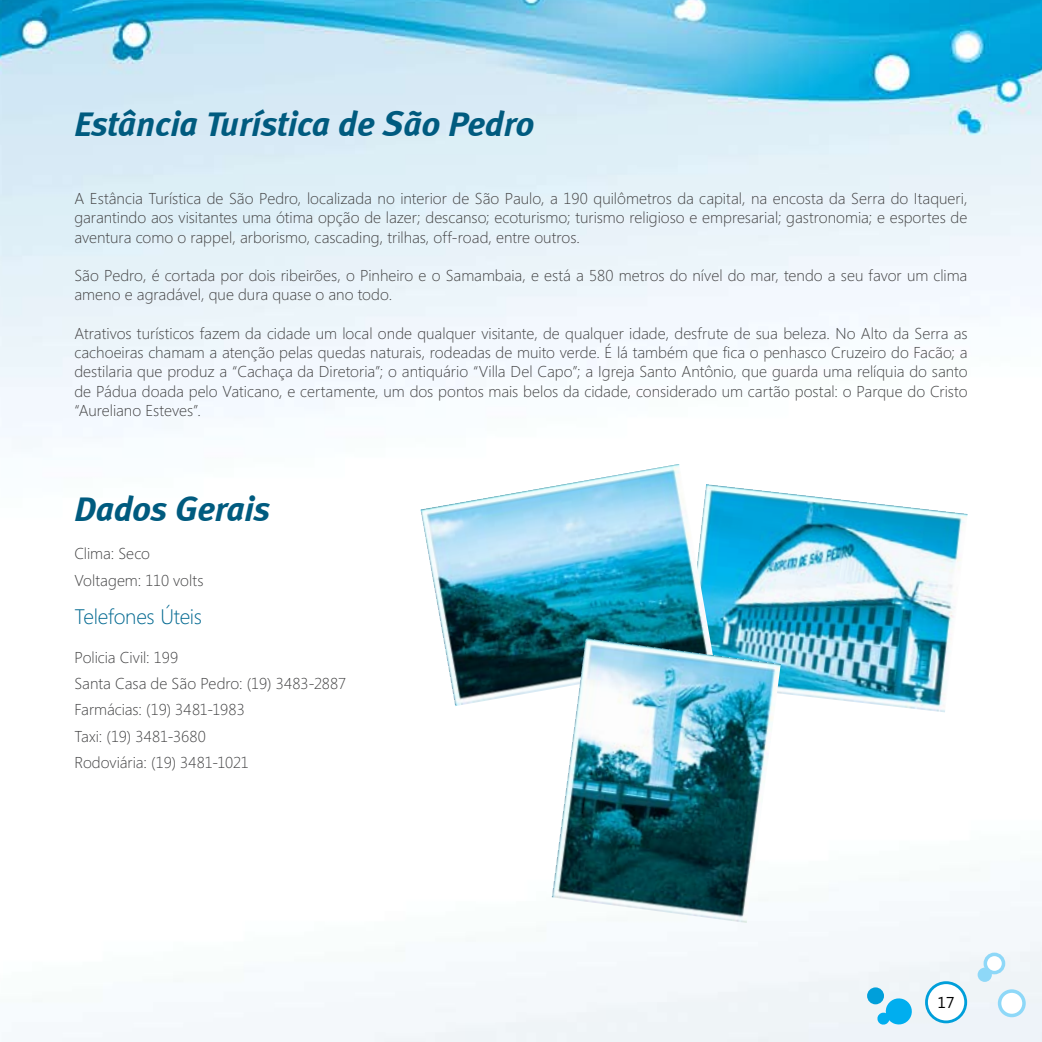
<style>
.page{position:relative;width:1042px;height:1042px;background:#fff}
.page>*{position:absolute;margin:0;border:0;box-sizing:border-box;transform-origin:0 0}
.t1{font:italic 35px "Meta Bold LF";color:#005b7f}
.t2{font:300 21px "Segoe";letter-spacing:-.015em;color:#006890}
.t3{font:300 15.75px/19.2px "Segoe";color:#414142}
.t4{font:15.75px "Segoe";color:#000}
</style>
<div class="page">
<img style="left:0;top:0;width:1042px;height:1042px">
<div style="left:999px;top:991px;width:25px;height:24px;background:#fff;border-radius:50%"></div>
<div style="left:998px;top:989px;width:27px;height:28px;border:4px solid #8ed8f8;border-radius:50%"></div>
<div style="left:985px;top:954px;width:18px;height:18px;background:#fff;border-radius:50%"></div>
<div style="left:983px;top:952px;width:22px;height:22px;border:4px solid #8ed8f8;border-radius:50%"></div>
<div style="left:977px;top:967px;width:15px;height:15px;background:#8ed8f8;border-radius:50%"></div>
<div style="left:867px;top:987px;width:17px;height:17px;background:#009fda;border-radius:50%"></div>
<svg style="left:876px;top:996px;width:37px;height:30px"></svg>
<div style="left:926px;top:982px;width:39px;height:40px;background:#fff;border-radius:50%"></div>
<div style="left:925px;top:981px;width:42px;height:42px;border:3px solid #009fda;border-radius:50%"></div>
<img style="left:714px;top:484px;width:253px;height:228px">
<img style="left:420px;top:464px;width:294px;height:242px">
<img style="left:552px;top:638px;width:229px;height:285px">
<h1 class="t1" style="left:74px;top:103px;width:461px">Estância Turística de São Pedro</h1>
<p class="t3" style="left:74px;top:188px;width:894px;text-align:justify">A Estância Turística de São Pedro, localizada no interior de São Paulo, a 190 quilômetros da capital, na encosta da Serra do Itaqueri, garantindo aos visitantes uma ótima opção de lazer; descanso; ecoturismo; turismo religioso e empresarial; gastronomia; e esportes de aventura como o rappel, arborismo, cascading, trilhas, off-road, entre outros.</p>
<p class="t3" style="left:74px;top:265px;width:894px">São Pedro, é cortada por dois ribeirões, o Pinheiro e o Samambaia, e está a 580 metros do nível do mar, tendo a seu favor um clima ameno e agradável, que dura quase o ano todo.</p>
<p class="t3" style="left:74px;top:323px;width:894px;text-align:justify">Atrativos turísticos fazem da cidade um local onde qualquer visitante, de qualquer idade, desfrute de sua beleza. No Alto da Serra as cachoeiras chamam a atenção pelas quedas naturais, rodeadas de muito verde. É lá também que fica o penhasco Cruzeiro do Facão; a destilaria que produz a “Cachaça da Diretoria”; o antiquário “Villa Del Capo”; a Igreja Santo Antônio, que guarda uma relíquia do santo de Pádua doada pelo Vaticano, e certamente, um dos pontos mais belos da cidade, considerado um cartão postal: o Parque do Cristo “Aureliano Esteves”.</p>
<h1 class="t1" style="left:74px;top:488px;width:197px">Dados Gerais</h1>
<p class="t3" style="left:74px;top:540px;width:131px;line-height:26.2px">Clima: Seco<br>Voltagem: 110 volts</p>
<h2 class="t2" style="left:74px;top:602px;width:129px">Telefones Úteis</h2>
<p class="t3" style="left:74px;top:643px;width:273px;line-height:26.2px">Policia Civil: 199<br>Santa Casa de São Pedro: (19) 3483-2887<br>Farmácias: (19) 3481-1983<br>Taxi: (19) 3481-3680<br>Rodoviária: (19) 3481-1021</p>
<p class="t4" style="left:937px;top:991px;width:18px">17</p>
</div>
